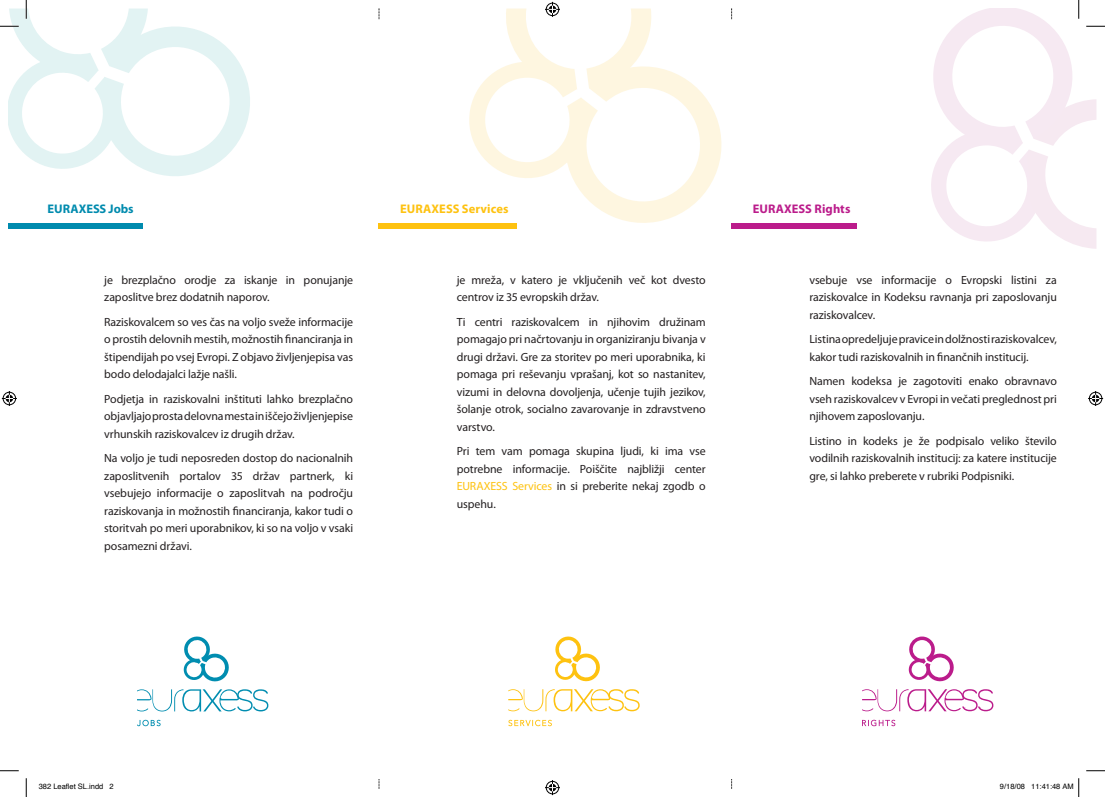
<style>
.page{position:relative;width:1105px;height:797px;background:#fff}
.page>*{position:absolute;margin:0;border:0;box-sizing:border-box;transform-origin:0 0}
.t1{font:700 12.5px "Myriad Pro";letter-spacing:.005em;color:#fec210}
.t2{font:700 12.5px "Myriad Pro";letter-spacing:.005em;color:#bb1c8b}
.t3{font:700 12.5px "Myriad Pro";letter-spacing:-.005em;color:#008bae}
.t4{font:11.88px/17.5px "Myriad Pro";letter-spacing:-.01em;color:#231f20;text-align:justify}
.t5{font:7.5px "Helvetica";color:#000}
.s1{color:#fec210}
</style>
<div class="page">
<div style="left:9px;top:223px;width:134px;height:5px;background:#008bae"></div>
<div style="left:379px;top:223px;width:138px;height:5px;background:#fec210"></div>
<div style="left:731px;top:223px;width:126px;height:5px;background:#bb1c8b"></div>
<svg style="left:555px;top:636px;width:45px;height:46px"></svg>
<svg style="left:508px;top:689px;width:132px;height:22px"></svg>
<svg style="left:508px;top:719px;width:44px;height:7px"></svg>
<svg style="left:908px;top:636px;width:46px;height:46px"></svg>
<svg style="left:862px;top:689px;width:131px;height:22px"></svg>
<svg style="left:862px;top:719px;width:33px;height:7px"></svg>
<svg style="left:183px;top:636px;width:46px;height:46px"></svg>
<svg style="left:137px;top:689px;width:131px;height:22px"></svg>
<svg style="left:137px;top:719px;width:24px;height:7px"></svg>
<svg style="left:0;top:770px;width:19px;height:1px"></svg>
<svg style="left:1086px;top:770px;width:19px;height:1px"></svg>
<svg style="left:0;top:0;width:250px;height:176px"></svg>
<svg style="left:25px;top:778px;width:2px;height:19px"></svg>
<svg style="left:931px;top:0;width:174px;height:249px"></svg>
<svg style="left:464px;top:2px;width:268px;height:227px"></svg>
<svg style="left:545px;top:780px;width:15px;height:15px"></svg>
<svg style="left:2px;top:391px;width:15px;height:15px"></svg>
<svg style="left:1088px;top:391px;width:15px;height:15px"></svg>
<svg style="left:1078px;top:778px;width:1px;height:19px"></svg>
<p class="t3" style="left:48px;top:200px;width:88px">EURAXESS Jobs</p>
<p class="t4" style="left:104px;top:271px;width:250px">je brezplačno orodje za iskanje in ponujanje zaposlitve brez dodatnih naporov.</p>
<p class="t4" style="left:104px;top:313px;width:250px">Raziskovalcem so ves čas na voljo sveže informacije o prostih delovnih mestih, možnostih financiranja in štipendijah po vsej Evropi. Z objavo življenjepisa vas bodo delodajalci lažje našli.</p>
<p class="t4" style="left:104px;top:390px;width:250px">Podjetja in raziskovalni inštituti lahko brezplačno objavljajo prosta delovna mesta in iščejo življenjepise vrhunskih raziskovalcev iz drugih držav.</p>
<p class="t4" style="left:104px;top:449px;width:250px">Na voljo je tudi neposreden dostop do nacionalnih zaposlitvenih portalov 35 držav partnerk, ki vsebujejo informacije o zaposlitvah na področju raziskovanja in možnostih financiranja, kakor tudi o storitvah po meri uporabnikov, ki so na voljo v vsaki posamezni državi.</p>
<p class="t1" style="left:400px;top:200px;width:110px">EURAXESS Services</p>
<p class="t4" style="left:457px;top:271px;width:250px">je mreža, v katero je vključenih več kot dvesto centrov iz 35 evropskih držav.</p>
<p class="t4" style="left:457px;top:313px;width:250px">Ti centri raziskovalcem in njihovim družinam pomagajo pri načrtovanju in organiziranju bivanja v drugi državi. Gre za storitev po meri uporabnika, ki pomaga pri reševanju vprašanj, kot so nastanitev, vizumi in delovna dovoljenja, učenje tujih jezikov, šolanje otrok, socialno zavarovanje in zdravstveno varstvo.</p>
<p class="t4" style="left:457px;top:442px;width:250px">Pri tem vam pomaga skupina ljudi, ki ima vse potrebne informacije. Poiščite najbližji center <span class="s1">EURAXESS Services</span> in si preberite nekaj zgodb o uspehu.</p>
<p class="t2" style="left:753px;top:200px;width:99px">EURAXESS Rights</p>
<p class="t4" style="left:809px;top:271px;width:249px">vsebuje vse informacije o Evropski listini za raziskovalce in Kodeksu ravnanja pri zaposlovanju raziskovalcev.</p>
<p class="t4" style="left:809px;top:330px;width:249px">Listina opredeljuje pravice in dolžnosti raziskovalcev, kakor tudi raziskovalnih in finančnih institucij.</p>
<p class="t4" style="left:809px;top:372px;width:249px">Namen kodeksa je zagotoviti enako obravnavo vseh raziskovalcev v Evropi in večati preglednost pri njihovem zaposlovanju.</p>
<p class="t4" style="left:809px;top:432px;width:249px">Listino in kodeks je že podpisalo veliko število vodilnih raziskovalnih institucij: za katere institucije gre, si lahko preberete v rubriki Podpisniki.</p>
<p class="t5" style="left:39px;top:780px;width:77px">382 Leaflet SL.indd 2</p>
<p class="t5" style="left:1000px;top:780px;width:75px">9/18/08 11:41:48 AM</p>
</div>
